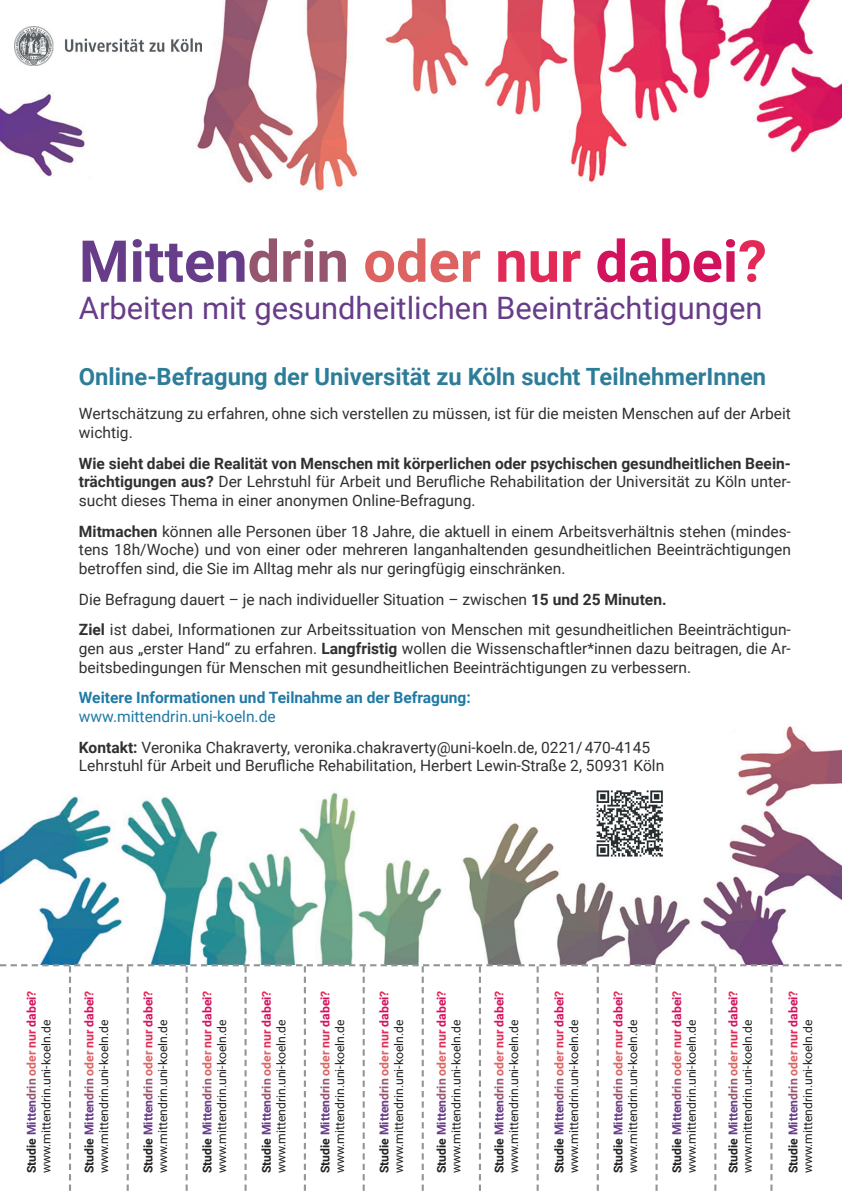
<style>
.page{position:relative;width:842px;height:1191px;background:#fff}
.page>*{position:absolute;margin:0;border:0;box-sizing:border-box;transform-origin:0 0}
.t1{font:700 57.8px "Roboto";color:#673c89}
.t2{font:30.9px "Roboto";color:#673c89}
.t3{font:700 23.8px "Roboto";color:#2d7d99}
.t4{font:15.6px/18.7px "Roboto";color:#312f30}
.t5{font:700 15.6px "Roboto";color:#1f7aa5}
.t6{font:12.2px/14.6px "Roboto";color:#231f20}
.s1{color:#95556e}
.s2{color:#dd6262}
.s3{color:#e32a57}
.s4{color:#d2125d}
.s5{font-weight:700}
.s6{color:#1f7aa5}
.s7{font-weight:700;color:#673c89}
.s8{font-weight:700;color:#95556e}
.s9{font-weight:700;color:#dd6262}
.s10{font-weight:700;color:#e32a57}
.s11{font-weight:700;color:#d2125d}
</style>
<div class="page">
<img style="left:0;top:726px;width:842px;height:238px">
<img style="left:0;top:0;width:842px;height:192px">
<img style="left:14px;top:26px;width:187px;height:39px">
<img style="left:593px;top:790px;width:71px;height:70px">
<svg style="left:0;top:964px;width:842px;height:226px"></svg>
<h1 class="t1" style="left:79px;top:221px;width:689px">Mitten<span class="s1">drin</span> <span class="s2">oder</span> <span class="s3">nur</span> <span class="s4">dabei</span><span class="s3">?</span></h1>
<h2 class="t2" style="left:79px;top:286px;width:685px">Arbeiten mit gesundheitlichen Beeinträchtigungen</h2>
<h3 class="t3" style="left:79px;top:359px;width:689px">Online-Befragung der Universität zu Köln sucht TeilnehmerInnen</h3>
<p class="t4" style="left:79px;top:404px;width:713px">Wertschätzung zu erfahren, ohne sich verstellen zu müssen, ist für die meisten Menschen auf der Arbeit wichtig.</p>
<p class="t4" style="left:79px;top:453px;width:713px;text-align:justify"><span class="s5">Wie sieht dabei die Realität von Menschen mit körperlichen oder psychischen gesundheitlichen Beein&shy;trächtigungen aus?</span> Der Lehrstuhl für Arbeit und Berufliche Rehabilitation der Universität zu Köln unter&shy;sucht dieses Thema in einer anonymen Online-Befragung.</p>
<p class="t4" style="left:79px;top:521px;width:714px;text-align:justify"><span class="s5">Mitmachen</span> können alle Personen über 18 Jahre, die aktuell in einem Arbeitsverhältnis stehen (mindes&shy;tens 18h/Woche) und von einer oder mehreren langanhaltenden gesundheitlichen Beeinträchtigungen betroffen sind, die Sie im Alltag mehr als nur geringfügig einschränken.</p>
<p class="t4" style="left:79px;top:583px;width:713px;line-height:30.7px">Die Befragung dauert – je nach individueller Situation – zwischen <span class="s5">15 und 25 Minuten.<br>Ziel</span> ist dabei, Informationen zur Arbeitssituation von Menschen mit gesundheitlichen Beeinträchtigun-</p>
<p class="t4" style="left:79px;top:638px;width:713px">gen aus „erster Hand“ zu erfahren. <span class="s5">Langfristig</span> wollen die Wissenschaftler*innen dazu beitragen, die Ar&shy;beitsbedingungen für Menschen mit gesundheitlichen Beeinträchtigungen zu verbessern.</p>
<p class="t5" style="left:79px;top:687px;width:393px">Weitere Informationen und Teilnahme an der Befragung:</p>
<p class="t4" style="left:79px;top:700px;width:573px;line-height:30.7px"><span class="s6">www.mittendrin.uni-koeln.de<br></span><span class="s5">Kontakt:</span> Veronika Chakraverty, veronika.chakraverty@uni-koeln.de, 0221 / 470-4145</p>
<p class="t4" style="left:79px;top:756px;width:587px">Lehrstuhl für Arbeit und Berufliche Rehabilitation, Herbert Lewin-Straße 2, 50931 Köln</p>
<p class="t6" style="left:24px;top:1173px;width:184px;rotate:-90deg"><span class="s5">Studie</span> <span class="s7">Mitten</span><span class="s8">drin</span> <span class="s9">oder</span> <span class="s10">nur</span> <span class="s11">dabei</span><span class="s10">? </span>www.mittendrin.uni-koeln.de</p>
<p class="t6" style="left:81px;top:1173px;width:184px;rotate:-90deg"><span class="s5">Studie</span> <span class="s7">Mitten</span><span class="s8">drin</span> <span class="s9">oder</span> <span class="s10">nur</span> <span class="s11">dabei</span><span class="s10">? </span>www.mittendrin.uni-koeln.de</p>
<p class="t6" style="left:140px;top:1173px;width:184px;rotate:-90deg"><span class="s5">Studie</span> <span class="s7">Mitten</span><span class="s8">drin</span> <span class="s9">oder</span> <span class="s10">nur</span> <span class="s11">dabei</span><span class="s10">? </span>www.mittendrin.uni-koeln.de</p>
<p class="t6" style="left:199px;top:1173px;width:184px;rotate:-90deg"><span class="s5">Studie</span> <span class="s7">Mitten</span><span class="s8">drin</span> <span class="s9">oder</span> <span class="s10">nur</span> <span class="s11">dabei</span><span class="s10">? </span>www.mittendrin.uni-koeln.de</p>
<p class="t6" style="left:259px;top:1173px;width:184px;rotate:-90deg"><span class="s5">Studie</span> <span class="s7">Mitten</span><span class="s8">drin</span> <span class="s9">oder</span> <span class="s10">nur</span> <span class="s11">dabei</span><span class="s10">? </span>www.mittendrin.uni-koeln.de</p>
<p class="t6" style="left:317px;top:1173px;width:184px;rotate:-90deg"><span class="s5">Studie</span> <span class="s7">Mitten</span><span class="s8">drin</span> <span class="s9">oder</span> <span class="s10">nur</span> <span class="s11">dabei</span><span class="s10">? </span>www.mittendrin.uni-koeln.de</p>
<p class="t6" style="left:376px;top:1173px;width:184px;rotate:-90deg"><span class="s5">Studie</span> <span class="s7">Mitten</span><span class="s8">drin</span> <span class="s9">oder</span> <span class="s10">nur</span> <span class="s11">dabei</span><span class="s10">? </span>www.mittendrin.uni-koeln.de</p>
<p class="t6" style="left:434px;top:1173px;width:184px;rotate:-90deg"><span class="s5">Studie</span> <span class="s7">Mitten</span><span class="s8">drin</span> <span class="s9">oder</span> <span class="s10">nur</span> <span class="s11">dabei</span><span class="s10">? </span>www.mittendrin.uni-koeln.de</p>
<p class="t6" style="left:491px;top:1173px;width:184px;rotate:-90deg"><span class="s5">Studie</span> <span class="s7">Mitten</span><span class="s8">drin</span> <span class="s9">oder</span> <span class="s10">nur</span> <span class="s11">dabei</span><span class="s10">? </span>www.mittendrin.uni-koeln.de</p>
<p class="t6" style="left:551px;top:1173px;width:184px;rotate:-90deg"><span class="s5">Studie</span> <span class="s7">Mitten</span><span class="s8">drin</span> <span class="s9">oder</span> <span class="s10">nur</span> <span class="s11">dabei</span><span class="s10">? </span>www.mittendrin.uni-koeln.de</p>
<p class="t6" style="left:610px;top:1173px;width:184px;rotate:-90deg"><span class="s5">Studie</span> <span class="s7">Mitten</span><span class="s8">drin</span> <span class="s9">oder</span> <span class="s10">nur</span> <span class="s11">dabei</span><span class="s10">? </span>www.mittendrin.uni-koeln.de</p>
<p class="t6" style="left:669px;top:1173px;width:184px;rotate:-90deg"><span class="s5">Studie</span> <span class="s7">Mitten</span><span class="s8">drin</span> <span class="s9">oder</span> <span class="s10">nur</span> <span class="s11">dabei</span><span class="s10">? </span>www.mittendrin.uni-koeln.de</p>
<p class="t6" style="left:725px;top:1173px;width:184px;rotate:-90deg"><span class="s5">Studie</span> <span class="s7">Mitten</span><span class="s8">drin</span> <span class="s9">oder</span> <span class="s10">nur</span> <span class="s11">dabei</span><span class="s10">? </span>www.mittendrin.uni-koeln.de</p>
<p class="t6" style="left:785px;top:1173px;width:184px;rotate:-90deg"><span class="s5">Studie</span> <span class="s7">Mitten</span><span class="s8">drin</span> <span class="s9">oder</span> <span class="s10">nur</span> <span class="s11">dabei</span><span class="s10">? </span>www.mittendrin.uni-koeln.de</p>
</div>
